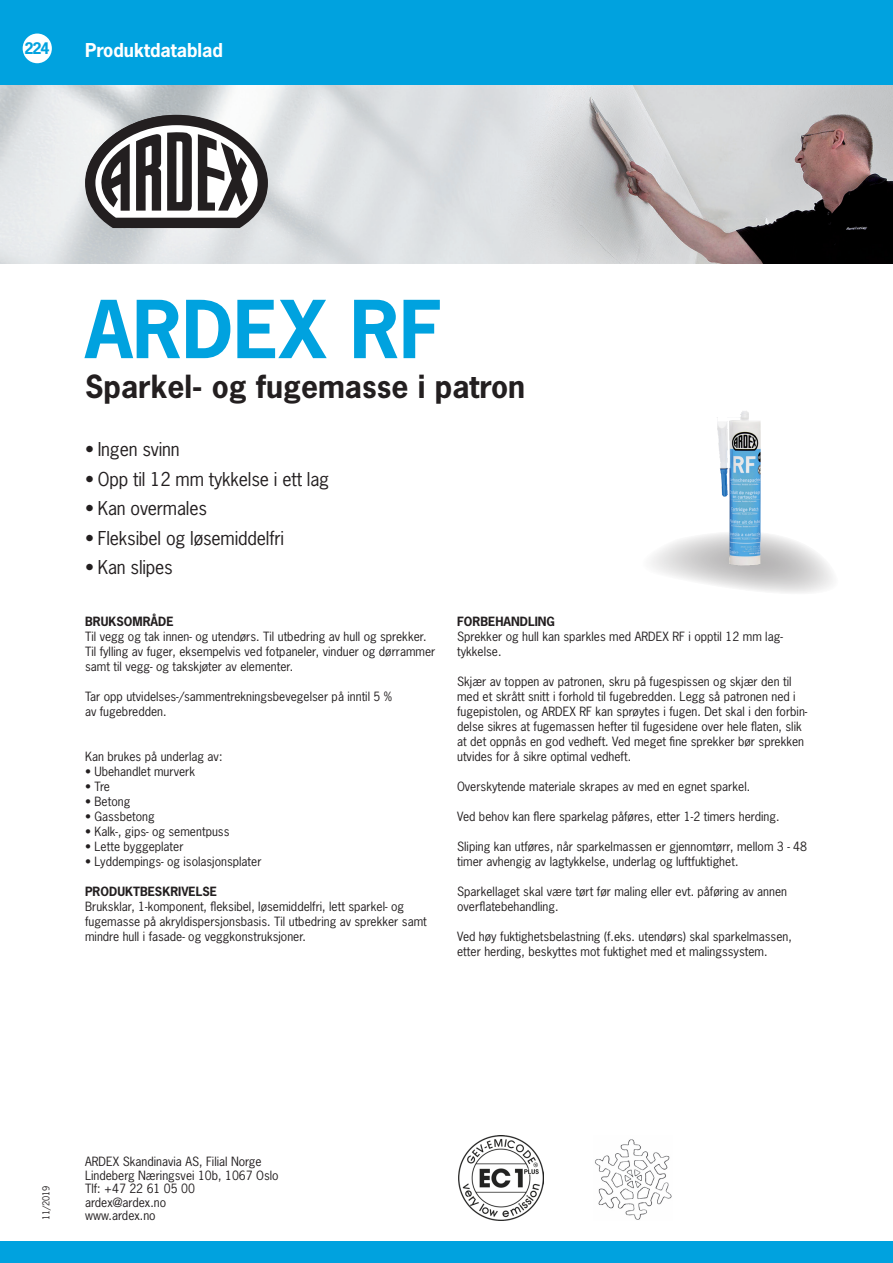
<style>
.page{position:relative;width:893px;height:1263px;background:#fff}
.page>*{position:absolute;margin:0;border:0;box-sizing:border-box;transform-origin:0 0}
.t1{font:700 75px "News Gothic Std";color:#00a2df}
.Untertitel{font:700 30px "News Gothic Std";color:#231f20}
.t2{font:18px "News Gothic Std";letter-spacing:-.01em;color:#231f20}
.t3{font:700 18px "News Gothic Std";color:#fff}
.t4{font:700 15px "News Gothic Std";color:#00a2df}
.t5{font:12px/15px "News Gothic Std";color:#231f20}
.t6{font:700 12px "News Gothic Std";color:#231f20}
.t7{font:9px "News Gothic Std";color:#231f20}
</style>
<div class="page">
<img style="left:0;top:85px;width:893px;height:179px">
<div style="left:0;top:1242px;width:893px;height:21px;background:#00a2df"></div>
<div style="left:0;top:0;width:893px;height:85px;background:#00a2df"></div>
<svg style="left:651px;top:534px;width:182px;height:59px"></svg>
<div style="left:23px;top:34px;width:29px;height:29px;background:#fff;border-radius:50%"></div>
<svg style="left:81px;top:111px;width:187px;height:120px"></svg>
<img style="left:458px;top:1135px;width:85px;height:85px">
<img style="left:595px;top:1139px;width:77px;height:81px">
<img style="left:716px;top:411px;width:45px;height:155px">
<p class="t4" style="left:24px;top:39px;width:27px">224</p>
<h3 class="t3" style="left:85px;top:38px;width:139px">Produktdatablad</h3>
<p class="t1" style="left:85px;top:280px;width:358px">ARDEX RF</p>
<p class="Untertitel" style="left:85px;top:366px;width:442px">Sparkel- og fugemasse i patron</p>
<p class="t2" style="left:85px;top:438px;width:96px">• Ingen svinn</p>
<p class="t2" style="left:85px;top:467px;width:246px">• Opp til 12 mm tykkelse i ett lag</p>
<p class="t2" style="left:85px;top:497px;width:123px">• Kan overmales</p>
<p class="t2" style="left:85px;top:526px;width:201px">• Fleksibel og løsemiddelfri</p>
<p class="t2" style="left:85px;top:556px;width:89px">• Kan slipes</p>
<p class="t6" style="left:85px;top:613px;width:90px">BRUKSOMRÅDE</p>
<p class="t5" style="left:85px;top:629px;width:343px">Til vegg og tak innen- og utendørs. Til utbedring av hull og sprekker.</p>
<p class="t5" style="left:85px;top:644px;width:352px">Til fylling av fuger, eksempelvis ved fotpaneler, vinduer og dørrammer samt til vegg- og takskjøter av elementer.</p>
<p class="t5" style="left:85px;top:689px;width:309px">Tar opp utvidelses-/sammentrekningsbevegelser på inntil 5 % av fugebredden.</p>
<p class="t5" style="left:85px;top:749px;width:139px">Kan brukes på underlag av:</p>
<p class="t5" style="left:85px;top:764px;width:112px">• Ubehandlet murverk</p>
<p class="t5" style="left:85px;top:779px;width:27px">• Tre</p>
<p class="t5" style="left:85px;top:794px;width:47px">• Betong</p>
<p class="t5" style="left:85px;top:809px;width:71px">• Gassbetong</p>
<p class="t5" style="left:85px;top:824px;width:146px">• Kalk-, gips- og sementpuss</p>
<p class="t5" style="left:85px;top:839px;width:100px">• Lette byggeplater</p>
<p class="t5" style="left:85px;top:854px;width:178px">• Lyddempings- og isolasjonsplater</p>
<p class="t6" style="left:85px;top:883px;width:134px">PRODUKTBESKRIVELSE</p>
<p class="t5" style="left:85px;top:899px;width:343px">Bruksklar, 1-komponent, fleksibel, løsemiddelfri, lett sparkel- og fugemasse på akryldispersjonsbasis. Til utbedring av sprekker samt mindre hull i fasade- og veggkonstruksjoner.</p>
<p class="t6" style="left:457px;top:613px;width:99px">FORBEHANDLING</p>
<p class="t5" style="left:457px;top:629px;width:327px">Sprekker og hull kan sparkles med ARDEX RF i opptil 12 mm lag&shy;tykkelse.</p>
<p class="t5" style="left:457px;top:674px;width:352px">Skjær av toppen av patronen, skru på fugespissen og skjær den til med et skrått snitt i forhold til fugebredden. Legg så patronen ned i fugepistolen, og ARDEX RF kan sprøytes i fugen. Det skal i den forbin&shy;delse sikres at fugemassen hefter til fugesidene over hele flaten, slik at det oppnås en god vedheft. Ved meget fine sprekker bør sprekken utvides for å sikre optimal vedheft.</p>
<p class="t5" style="left:457px;top:779px;width:295px">Overskytende materiale skrapes av med en egnet sparkel.</p>
<p class="t5" style="left:457px;top:809px;width:324px">Ved behov kan flere sparkelag påføres, etter 1-2 timers herding.</p>
<p class="t5" style="left:457px;top:839px;width:351px">Sliping kan utføres, når sparkelmassen er gjennomtørr, mellom 3 - 48 timer avhengig av lagtykkelse, underlag og luftfuktighet.</p>
<p class="t5" style="left:457px;top:884px;width:331px">Sparkellaget skal være tørt før maling eller evt. påføring av annen overflatebehandling.</p>
<p class="t5" style="left:457px;top:929px;width:336px">Ved høy fuktighetsbelastning (f.eks. utendørs) skal sparkelmassen, etter herding, beskyttes mot fuktighet med et malingssystem.</p>
<p class="t7" style="left:40px;top:1220px;width:37px;rotate:-90deg">11/2019</p>
<p class="t5" style="left:85px;top:1155px;width:195px;line-height:13.5px">ARDEX Skandinavia AS, Filial Norge<br>Lindeberg Næringsvei 10b, 1067 Oslo<br>Tlf: +47 22 61 05 00 ardex@ardex.no<br>www.ardex.no</p>
</div>
